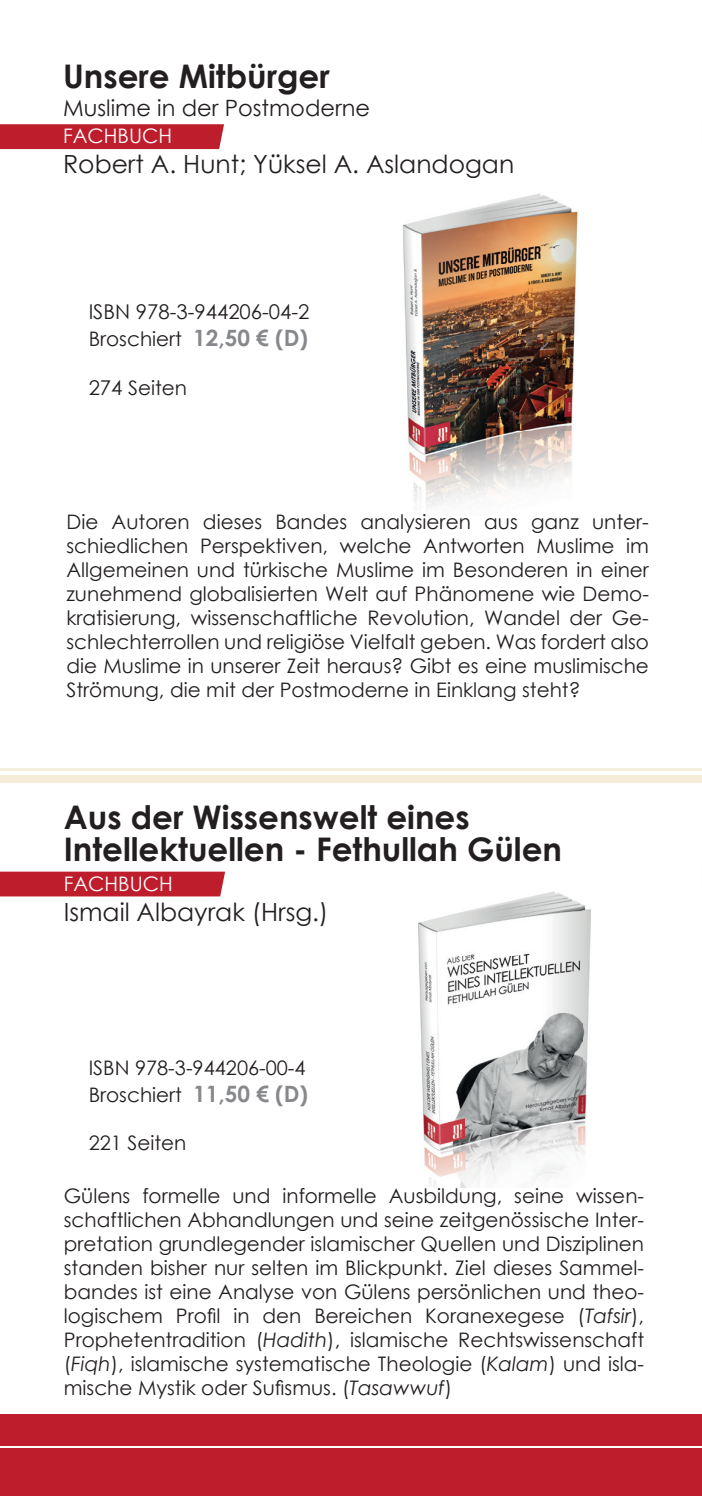
<style>
.page{position:relative;width:702px;height:1496px;background:#fff}
.page>*{position:absolute;margin:0;border:0;box-sizing:border-box;transform-origin:0 0}
.t1{font:700 32.5px/32.5px "Century Gothic";color:#231f20}
.t2{font:25px "Century Gothic";color:#231f20}
.t3{font:22.5px "Century Gothic";color:#231f20}
.t4{font:20.25px "Century Gothic";color:#231f20}
.t5{font:20px/24px "Century Gothic";color:#231f20;text-align:justify}
.t6{font:20px "Century Gothic";color:#fff}
.s1{font-weight:700;font-size:22.5px;color:#86888b}
.s2{font-size:20.25px}
.s3{font-style:italic}
</style>
<div class="page">
<div style="left:0;top:1414px;width:702px;height:81px;background:#be1d2c"></div>
<hr style="left:0;top:1446px;width:702px;height:1px;background:#fff">
<img style="left:418px;top:891px;width:173px;height:296px">
<div style="left:0;top:871px;width:225px;height:25px;background:#be1d2c"></div>
<img style="left:402px;top:193px;width:176px;height:316px">
<div style="left:0;top:124px;width:224px;height:25px;background:#be1d2c"></div>
<hr style="left:0;top:768px;width:702px;height:2px;background:#f5ecd9">
<div style="left:0;top:775px;width:702px;height:8px;background:#f5ecd9"></div>
<h1 class="t1" style="left:63px;top:59px;width:268px">Unsere Mitbürger</h1>
<p class="t3" style="left:63px;top:92px;width:308px">Muslime in der Postmoderne</p>
<p class="t6" style="left:63px;top:122px;width:110px">FACHBUCH</p>
<p class="t2" style="left:63px;top:147px;width:452px">Robert A. Hunt; Yüksel A. Aslandogan</p>
<p class="t4" style="left:89px;top:297px;width:222px">ISBN 978-3-944206-04-2</p>
<p class="t5" style="left:89px;top:326px;width:221px">Broschiert <span class="s1">12,50 € (D)</span></p>
<p class="t5" style="left:89px;top:375px;width:100px"><span class="s2">274</span> Seiten</p>
<p class="t5" style="left:66px;top:509px;width:584px">Die Autoren dieses Bandes analysieren aus ganz unter&shy;schiedlichen Perspektiven, welche Antworten Muslime im Allgemeinen und türkische Muslime im Besonderen in einer zunehmend globalisierten Welt auf Phänomene wie Demo&shy;kratisierung, wissenschaftliche Revolution, Wandel der Ge&shy;schlechterrollen und religiöse Vielfalt geben. Was fordert also die Muslime in unserer Zeit heraus? Gibt es eine muslimische Strömung, die mit der Postmoderne in Einklang steht?</p>
<h1 class="t1" style="left:64px;top:799px;width:499px">Aus der Wissenswelt eines<br>Intellektuellen - Fethullah Gülen</h1>
<p class="t6" style="left:64px;top:870px;width:110px">FACHBUCH</p>
<p class="t2" style="left:64px;top:894px;width:266px">Ismail Albayrak (Hrsg.)</p>
<p class="t5" style="left:89px;top:1054px;width:221px;line-height:27px">ISBN 978-3-944206-00-4<br>Broschiert <span class="s1">11,50 € (D)</span></p>
<p class="t5" style="left:89px;top:1130px;width:99px">221 Seiten</p>
<p class="t5" style="left:64px;top:1183px;width:582px">Gülens formelle und informelle Ausbildung, seine wissen&shy;schaftlichen Abhandlungen und seine zeitgenössische Inter&shy;pretation grundlegender islamischer Quellen und Disziplinen standen bisher nur selten im Blickpunkt. Ziel dieses Sammel&shy;bandes ist eine Analyse von Gülens persönlichen und theo&shy;logischem Profil in den Bereichen Koranexegese (<span class="s3">Tafsir</span>), Prophetentradition (<span class="s3">Hadith</span>), islamische Rechtswissenschaft (<span class="s3">Fiqh</span>), islamische systematische Theologie (<span class="s3">Kalam</span>) und isla&shy;mische Mystik oder Sufismus. (<span class="s3">Tasawwuf</span>)</p>
</div>
